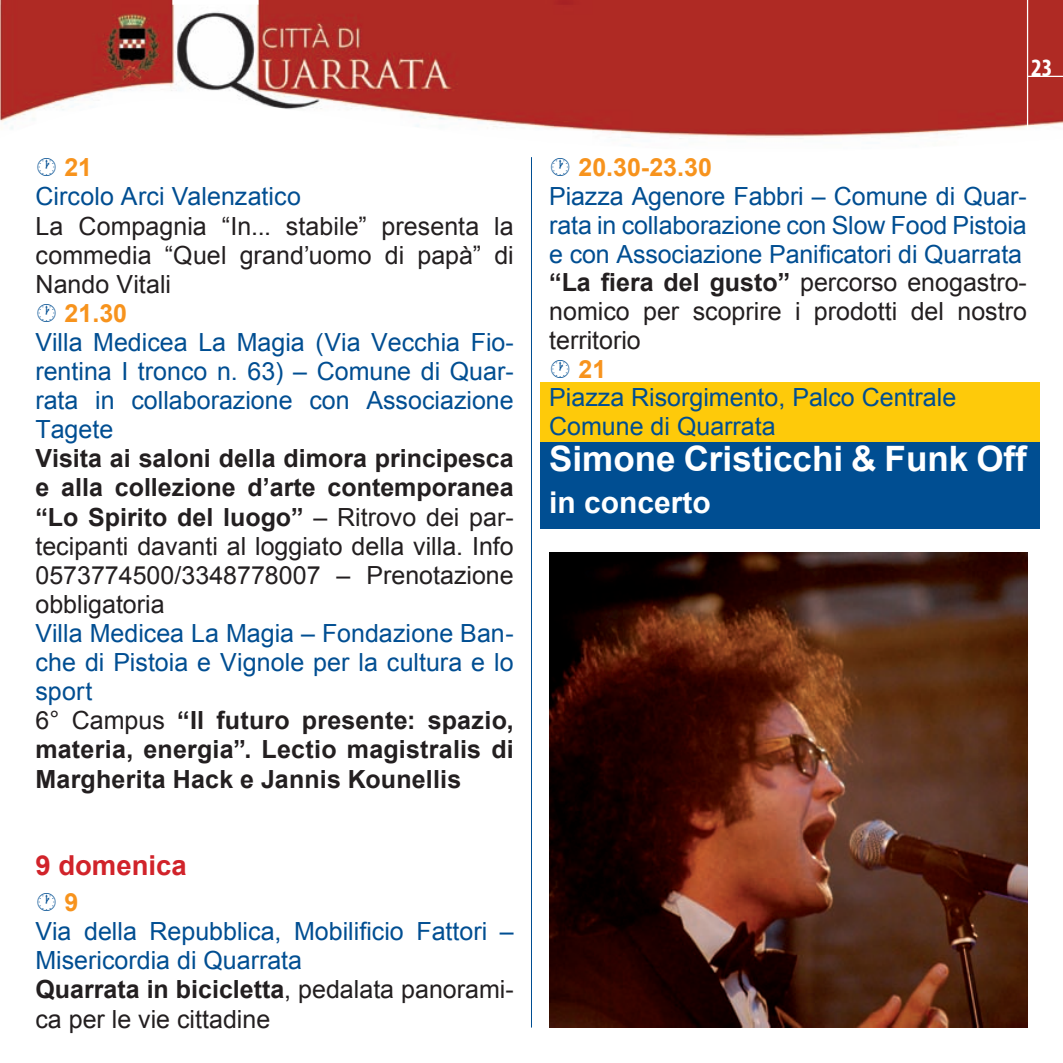
<style>
.page{position:relative;width:1063px;height:1063px;background:#fff}
.page>*{position:absolute;margin:0;border:0;box-sizing:border-box;transform-origin:0 0}
.t1{font:700 35px "Arial";color:#fff}
.t2{font:700 30px "Arial";color:#fff}
.t3{font:700 27.5px "Arial";color:#d1232a}
.t4{font:25px/28.8px "Arial";color:#004e92}
.t5{font:25px/29px "Arial";color:#231f20;text-align:justify}
.t6{font:700 25px/29px "Arial";letter-spacing:.01em;color:#231f20}
.t7{font:700 condensed 25px "Myriad Pro";color:#fff}
.s1{font-weight:700;color:#f7931d}
.s2{font-weight:700}
.s3{font-weight:400;color:#004e92}
.s4{font-weight:400}
.s5{font-weight:700;color:#231f20}
.s6{color:#231f20}
</style>
<div class="page">
<img style="left:0;top:0;width:1063px;height:139px">
<hr style="left:1027px;top:0;width:1px;height:130px;background:#fff">
<hr style="left:1028px;top:76px;width:35px;height:1px;background:#fff">
<hr style="left:531px;top:157px;width:1px;height:871px;background:#004e92">
<div style="left:540px;top:382px;width:500px;height:60px;background:#feca0a"></div>
<div style="left:540px;top:442px;width:500px;height:86px;background:#004e92"></div>
<img style="left:549px;top:552px;width:479px;height:476px">
<p class="t4" style="left:35px;top:153px;width:267px">• <span class="s1">21<br></span>Circolo Arci Valenzatico</p>
<p class="t5" style="left:35px;top:212px;width:480px">La Compagnia “In... stabile” presenta la commedia “Quel grand’uomo di papà” di Nando Vitali</p>
<p class="t4" style="left:35px;top:299px;width:480px">• <span class="s1">21.30<br></span>Villa Medicea La Magia (Via Vecchia Fio&shy;rentina I tronco n. 63) – Comune di Quar&shy;rata in collaborazione con Associazione<br>Tagete</p>
<p class="t5" style="left:35px;top:444px;width:480px"><span class="s2">Visita ai saloni della dimora principesca e alla collezione d’arte contemporanea “Lo Spirito del luogo”</span> – Ritrovo dei par&shy;tecipanti davanti al loggiato della villa. Info 0573774500/3348778007 – Prenotazione obbligatoria</p>
<p class="t6" style="left:35px;top:620px;width:480px"><span class="s3">Villa Medicea La Magia – Fondazione Ban&shy;che di Pistoia e Vignole per la cultura e lo sport<br></span><span class="s4">6° Campus</span> “Il futuro presente: spazio, materia, energia”. Lectio magistralis di Margherita Hack e Jannis Kounellis</p>
<p class="t3" style="left:35px;top:847px;width:153px">9 domenica</p>
<p class="t4" style="left:35px;top:888px;width:480px">• <span class="s1">9<br></span>Via della Repubblica, Mobilificio Fattori –<br>Misericordia di Quarrata<br><span class="s5">Quarrata in bicicletta</span><span class="s6">, pedalata panorami&shy;ca per le vie cittadine</span></p>
<p class="t7" style="left:1031px;top:52px;width:23px">23</p>
<p class="t4" style="left:549px;top:154px;width:479px">• <span class="s1">20.30-23.30<br></span>Piazza Agenore Fabbri – Comune di Quar&shy;rata in collaborazione con Slow Food Pistoia e con Associazione Panificatori di Quarrata <span class="s5">“La fiera del gusto”</span> <span class="s6">percorso enogastro&shy;nomico per scoprire i prodotti del nostro territorio</span></p>
<p class="t4" style="left:549px;top:355px;width:409px">• <span class="s1">21<br></span>Piazza Risorgimento, Palco Centrale<br>Comune di Quarrata</p>
<h1 class="t1" style="left:549px;top:436px;width:479px">Simone Cristicchi &amp; Funk Off</h1>
<p class="t2" style="left:549px;top:483px;width:163px">in concerto</p>
</div>
